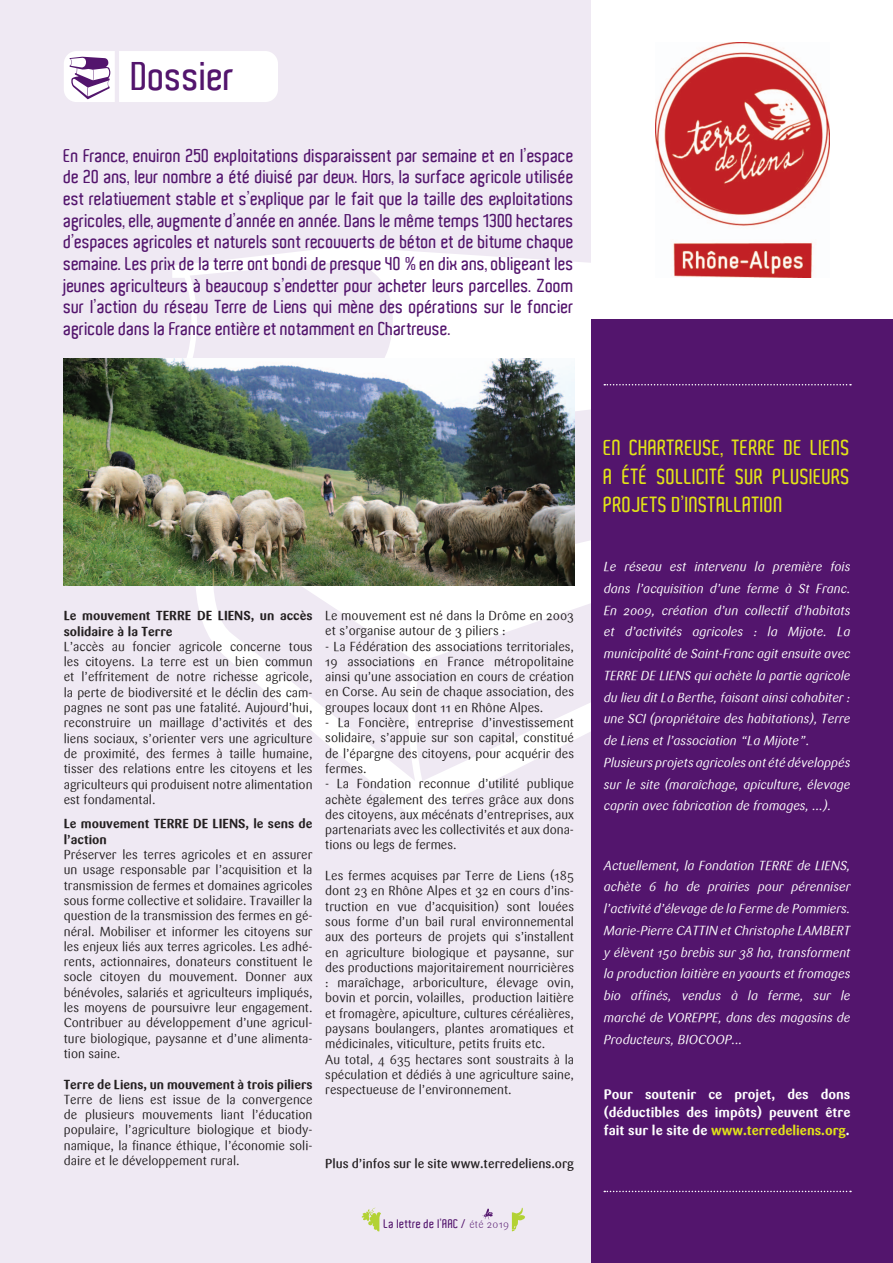
<style>
.page{position:relative;width:893px;height:1263px;background:#efe9f3}
.page>*{position:absolute;margin:0;border:0;box-sizing:border-box;transform-origin:0 0}
.t1{font:600 39px "Aldo";color:#53156d}
.t2{font:600 21px/28.2px "Aldo";letter-spacing:.01em;color:#e2e318;text-align:justify}
.t3{font:600 18px/21.6px "Aldo";color:#53156d;text-align:justify}
.t4{font:700 13.5px/18px "Sari";color:#fff;text-align:justify}
.t5{font:12.75px/15.3px "Sari";color:#231f20;text-align:justify}
.t6{font:italic 12.75px/21.8px "Sari";color:#fff;text-align:justify}
.t7{font:700 12.75px/15.3px "Sari";color:#231f20}
.t8{font:500 12.75px "Sari";color:#231f20}
.t9{font:600 12px "Aldo";letter-spacing:.02em;color:#53156d}
.s1{font-family:"Sari";font-weight:300;font-size:10.5px}
.s2{color:#e2e318}
</style>
<div class="page">
<svg style="left:172px;top:247px;width:419px;height:573px"></svg>
<div style="left:591px;top:0;width:302px;height:1263px;background:#53156d"></div>
<svg style="left:64px;top:51px;width:214px;height:51px;background:#f4f0f6"></svg>
<div style="left:591px;top:0;width:302px;height:319px;background:#fff"></div>
<img style="left:655px;top:43px;width:174px;height:235px">
<svg style="left:604px;top:1191px;width:247px;height:1px"></svg>
<img style="left:64px;top:358px;width:510px;height:227px">
<svg style="left:604px;top:384px;width:247px;height:1px"></svg>
<svg style="left:512px;top:1208px;width:13px;height:23px"></svg>
<svg style="left:361px;top:1208px;width:20px;height:24px"></svg>
<svg style="left:482px;top:1208px;width:11px;height:11px"></svg>
<p class="t1" style="left:132px;top:54px;width:105px">Dossier</p>
<p class="t3" style="left:64px;top:145px;width:512px">En France, environ 250 exploitations disparaissent par semaine et en l’espace de 20 ans, leur nombre a été divisé par deux. Hors, la surface agricole utilisée est relativement stable et s’explique par le fait que la taille des exploitations agricoles, elle, augmente d’année en année. Dans le même temps 1300 hectares d’espaces agricoles et naturels sont recouverts de béton et de bitume chaque semaine. Les prix de la terre ont bondi de presque 40 % en dix ans, obligeant les jeunes agriculteurs à beaucoup s’endetter pour acheter leurs parcelles. Zoom sur l’action du réseau Terre de Liens qui mène des opérations sur le foncier agricole dans la France entière et notamment en Chartreuse.</p>
<p class="t7" style="left:64px;top:608px;width:250px">Le mouvement TERRE DE LIENS, un accès solidaire à la Terre</p>
<p class="t5" style="left:64px;top:639px;width:250px">L’accès au foncier agricole concerne tous les citoyens. La terre est un bien commun et l’effritement de notre richesse agricole, la perte de biodiversité et le déclin des cam&shy;pagnes ne sont pas une fatalité. Aujourd’hui, reconstruire un maillage d’activités et des liens sociaux, s’orienter vers une agriculture de proximité, des fermes à taille humaine, tisser des relations entre les citoyens et les agriculteurs qui produisent notre alimentation est fondamental.</p>
<p class="t7" style="left:64px;top:816px;width:250px">Le mouvement TERRE DE LIENS, le sens de l’action</p>
<p class="t5" style="left:64px;top:847px;width:250px">Préserver les terres agricoles et en assurer un usage responsable par l’acquisition et la transmission de fermes et domaines agricoles sous forme collective et solidaire. Travailler la question de la transmission des fermes en gé&shy;néral. Mobiliser et informer les citoyens sur les enjeux liés aux terres agricoles. Les adhé&shy;rents, actionnaires, donateurs constituent le socle citoyen du mouvement. Donner aux bénévoles, salariés et agriculteurs impliqués, les moyens de poursuivre leur engagement.<br>Contribuer au développement d’une agricul&shy;ture biologique, paysanne et d’une alimenta&shy;tion saine.</p>
<p class="t7" style="left:64px;top:1076px;width:250px">Terre de Liens, un mouvement à trois piliers</p>
<p class="t5" style="left:64px;top:1092px;width:250px">Terre de liens est issue de la convergence de plusieurs mouvements liant l’éducation populaire, l’agriculture biologique et biody&shy;namique, la finance éthique, l’économie soli&shy;daire et le développement rural.</p>
<p class="t5" style="left:325px;top:608px;width:250px">Le mouvement est né dans la Drôme en 2003 et s’organise autour de 3 piliers :</p>
<p class="t5" style="left:325px;top:639px;width:250px">- La Fédération des associations territoriales, 19 associations en France métropolitaine ainsi qu’une association en cours de création en Corse. Au sein de chaque association, des groupes locaux dont 11 en Rhône Alpes.</p>
<p class="t5" style="left:325px;top:715px;width:250px">- La Foncière, entreprise d’investissement solidaire, s’appuie sur son capital, constitué de l’épargne des citoyens, pour acquérir des fermes.</p>
<p class="t5" style="left:325px;top:776px;width:250px">- La Fondation reconnue d’utilité publique achète également des terres grâce aux dons des citoyens, aux mécénats d’entreprises, aux partenariats avec les collectivités et aux dona&shy;tions ou legs de fermes.</p>
<p class="t5" style="left:325px;top:868px;width:250px">Les fermes acquises par Terre de Liens (185 dont 23 en Rhône Alpes et 32 en cours d’ins&shy;truction en vue d’acquisition) sont louées sous forme d’un bail rural environnemental aux des porteurs de projets qui s’installent en agriculture biologique et paysanne, sur des productions majoritairement nourricières : maraîchage, arboriculture, élevage ovin, bovin et porcin, volailles, production laitière et fromagère, apiculture, cultures céréalières, paysans boulangers, plantes aromatiques et médicinales, viticulture, petits fruits etc.</p>
<p class="t5" style="left:325px;top:1052px;width:250px">Au total, 4 635 hectares sont soustraits à la spéculation et dédiés à une agriculture saine, respectueuse de l’environnement.</p>
<p class="t8" style="left:325px;top:1156px;width:250px">Plus d’infos sur le site www.terredeliens.org</p>
<p class="t9" style="left:384px;top:1217px;width:127px">La lettre de l’AAC / <span class="s1">été 2019</span></p>
<p class="t2" style="left:604px;top:434px;width:248px">EN CHARTREUSE, TERRE DE LIENS A ÉTÉ SOLLICITÉ SUR PLUSIEURS PROJETS D’INSTALLATION</p>
<p class="t6" style="left:604px;top:556px;width:248px">Le réseau est intervenu la première fois dans l’acquisition d’une ferme à St Franc.<br>En 2009, création d’un collectif d’habitats et d’activités agricoles : la Mijote. La municipalité de Saint-Franc agit ensuite avec TERRE DE LIENS qui achète la partie agricole du lieu dit La Berthe, faisant ainsi cohabiter : une SCI (propriétaire des habitations), Terre de Liens et l’association “La Mijote”.</p>
<p class="t6" style="left:604px;top:752px;width:248px">Plusieurs projets agricoles ont été développés sur le site (maraîchage, apiculture, élevage caprin avec fabrication de fromages, …).</p>
<p class="t6" style="left:604px;top:854px;width:248px">Actuellement, la Fondation TERRE de LIENS, achète 6 ha de prairies pour pérenniser l’activité d’élevage de la Ferme de Pommiers.<br>Marie-Pierre CATTIN et Christophe LAMBERT y élèvent 150 brebis sur 38 ha, transforment la production laitière en yaourts et fromages bio affinés, vendus à la ferme, sur le marché de VOREPPE, dans des magasins de Producteurs, BIOCOOP...</p>
<p class="t4" style="left:604px;top:1085px;width:248px">Pour soutenir ce projet, des dons (déductibles des impôts) peuvent être fait sur le site de <span class="s2">www.terredeliens.org</span>.</p>
</div>
